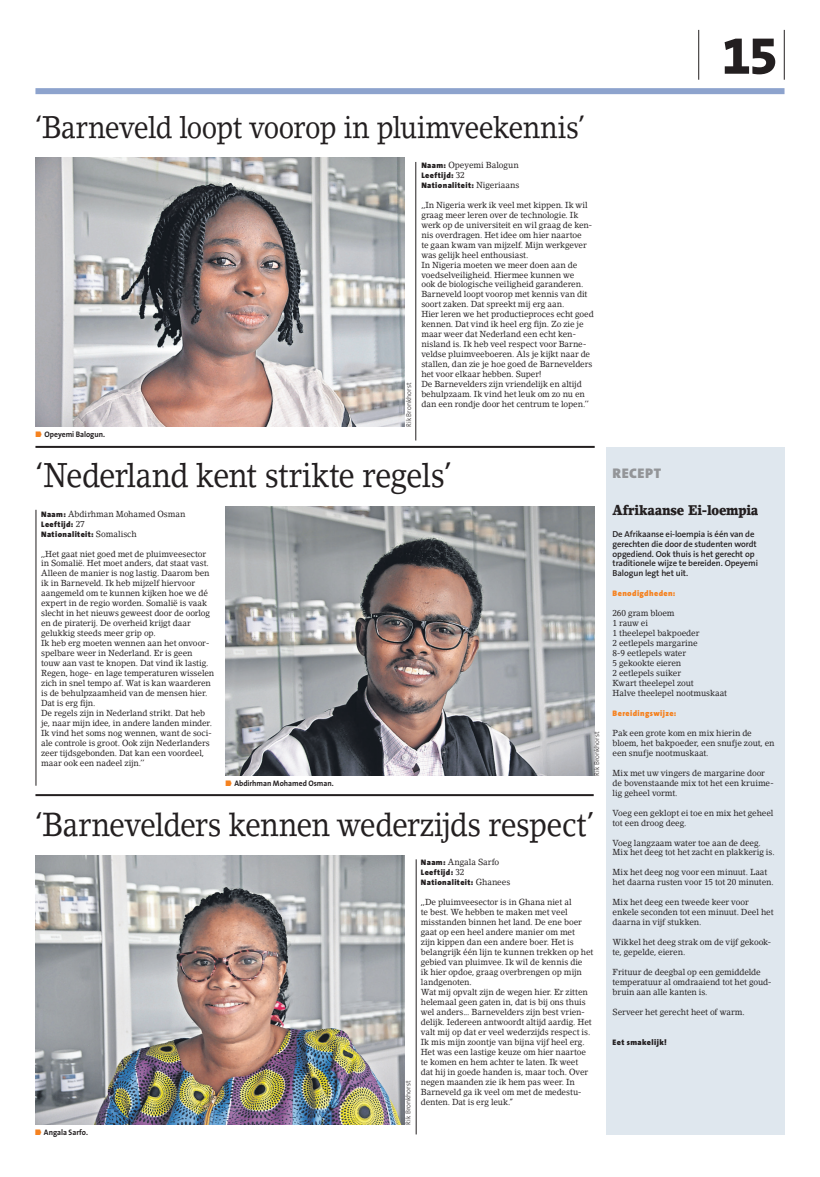
<style>
.page{position:relative;width:820px;height:1177px;background:#fff}
.page>*{position:absolute;margin:0;border:0;box-sizing:border-box;transform-origin:0 0}
.t1{font:800 54px "The Sans B8";color:#231f20}
.t2{font:34px "Lino Letter Std";letter-spacing:-.025em;color:#231f20;scale:.87 1}
.t3{font:33px "Lino Letter Std";letter-spacing:-.025em;color:#231f20;scale:.87 1}
.t4{font:31px "Lino Letter Std";letter-spacing:-.02em;color:#231f20;scale:.87 1}
.t5{font:900 14px "Lino Letter Std";letter-spacing:-.01em;color:#231f20;scale:.87 1}
.t6{font:900 14px "The Sans B9";letter-spacing:.035em;color:#939598;scale:1.05 1}
.t7{font:8.7px/10px "Lino Letter Std";letter-spacing:-.015em;color:#231f20;scale:.95 1}
.t8{font:600 8.7px/10px "The Sans B6";letter-spacing:-.01em;color:#231f20}
.t9{font:8.7px "Lino Letter Std";letter-spacing:.005em;color:#231f20;scale:.95 1}
.t10{font:900 8px/10px "The Sans B9";letter-spacing:.05em;color:#231f20}
.t11{font:700 8px "The Sans B7";letter-spacing:-.005em;color:#231f20;scale:.95 1}
.t12{font:900 8px "The Sans B9";letter-spacing:.05em;color:#f58220}
.t13{font:300 7px "The Sans B3";letter-spacing:.005em;color:#231f20}
.s1{font-family:"BD Unwspprlogo";font-weight:400;font-size:5.5px;color:#f58220}
.s2{font-family:"The Sans B9";font-weight:900;font-size:8px}
.s3{font-family:"Lino Letter Std";font-weight:400;font-size:8.7px}
</style>
<div class="page">
<div style="left:605px;top:447px;width:179px;height:687px;background:#dfe7ee"></div>
<hr style="left:35px;top:446px;width:559px;height:2px;background:#231f20">
<hr style="left:35px;top:794px;width:558px;height:2px;background:#231f20">
<img style="left:35px;top:158px;width:369px;height:269px">
<img style="left:226px;top:506px;width:368px;height:269px">
<img style="left:35px;top:855px;width:369px;height:269px">
<hr style="left:415px;top:162px;width:1px;height:278px;background:#231f20">
<hr style="left:36px;top:510px;width:1px;height:275px;background:#231f20">
<hr style="left:416px;top:859px;width:1px;height:275px;background:#231f20">
<div style="left:35px;top:88px;width:749px;height:6px;background:#8da3cd"></div>
<hr style="left:698px;top:30px;width:1px;height:50px;background:#231f20">
<hr style="left:783px;top:30px;width:1px;height:50px;background:#231f20">
<h1 class="t1" style="left:721px;top:27px;width:58px">15</h1>
<h3 class="t4" style="left:35px;top:108px;width:633px">‘Barneveld loopt voorop in pluimveekennis’</h3>
<p class="t11" style="left:36px;top:430px;width:74px"><span class="s1">p</span> Opeyemi Balogun.</p>
<p class="t13" style="left:405px;top:427px;width:46px;rotate:-90deg">Rik Bronkhorst</p>
<p class="t7" style="left:421px;top:160px;width:104px"><span class="s2">Naam:</span> Opeyemi Balogun</p>
<p class="t10" style="left:421px;top:170px;width:99px">Leeftijd: <span class="s3">32<br></span>Nationaliteit: <span class="s3">Nigeriaans</span></p>
<p class="t7" style="left:421px;top:200px;width:183px">,,In Nigeria werk ik veel met kippen. Ik wil graag meer leren over de technologie. Ik werk op de universiteit en wil graag de ken&shy;nis overdragen. Het idee om hier naartoe<br>te gaan kwam van mijzelf. Mijn werkgever was gelijk heel enthousiast.<br>In Nigeria moeten we meer doen aan de voedselveiligheid. Hiermee kunnen we<br>ook de biologische veiligheid garanderen.<br>Barneveld loopt voorop met kennis van dit soort zaken. Dat spreekt mij erg aan.<br>Hier leren we het productieproces echt goed kennen. Dat vind ik heel erg fijn. Zo zie je maar weer dat Nederland een echt ken&shy;nisland is. Ik heb veel respect voor Barne&shy;veldse pluimveeboeren. Als je kijkt naar de stallen, dan zie je hoe goed de Barnevelders het voor elkaar hebben. Super!<br>De Barnevelders zijn vriendelijk en altijd behulpzaam. Ik vind het leuk om zo nu en dan een rondje door het centrum te lopen.’’</p>
<h2 class="t2" style="left:36px;top:454px;width:480px">‘Nederland kent strikte regels’</h2>
<p class="t7" style="left:41px;top:508px;width:153px"><span class="s2">Naam:</span> Abdirhman Mohamed Osman</p>
<p class="t10" style="left:41px;top:519px;width:97px">Leeftijd: <span class="s3">27<br></span>Nationaliteit: <span class="s3">Somalisch</span></p>
<p class="t7" style="left:41px;top:548px;width:184px">,,Het gaat niet goed met de pluimveesector in Somalië. Het moet anders, dat staat vast.<br>Alleen de manier is nog lastig. Daarom ben ik in Barneveld. Ik heb mijzelf hiervoor aangemeld om te kunnen kijken hoe we dé expert in de regio worden. Somalië is vaak slecht in het nieuws geweest door de oorlog en de piraterij. De overheid krijgt daar gelukkig steeds meer grip op.<br>Ik heb erg moeten wennen aan het onvoor&shy;spelbare weer in Nederland. Er is geen<br>touw aan vast te knopen. Dat vind ik lastig.<br>Regen, hoge- en lage temperaturen wisselen zich in snel tempo af. Wat is kan waarderen is de behulpzaamheid van de mensen hier.<br>Dat is erg fijn.<br>De regels zijn in Nederland strikt. Dat heb je, naar mijn idee, in andere landen minder.<br>Ik vind het soms nog wennen, want de soci&shy;ale controle is groot. Ook zijn Nederlanders zeer tijdsgebonden. Dat kan een voordeel, maar ook een nadeel zijn.’’</p>
<p class="t11" style="left:226px;top:778px;width:115px"><span class="s1">p</span> Abdirhman Mohamed Osman.</p>
<p class="t13" style="left:593px;top:775px;width:46px;rotate:-90deg">Rik Bronkhorst</p>
<h3 class="t3" style="left:35px;top:804px;width:644px">‘Barnevelders kennen wederzijds respect’</h3>
<p class="t11" style="left:35px;top:1127px;width:57px"><span class="s1">p</span> Angala Sarfo.</p>
<p class="t13" style="left:404px;top:1124px;width:46px;rotate:-90deg">Rik Bronkhorst</p>
<p class="t9" style="left:420px;top:857px;width:84px"><span class="s2">Naam:</span> Angala Sarfo</p>
<p class="t10" style="left:420px;top:867px;width:91px">Leeftijd: <span class="s3">32<br></span>Nationaliteit: <span class="s3">Ghanees</span></p>
<p class="t7" style="left:420px;top:897px;width:183px">,,De pluimveesector is in Ghana niet al<br>te best. We hebben te maken met veel misstanden binnen het land. De ene boer gaat op een heel andere manier om met<br>zijn kippen dan een andere boer. Het is belangrijk één lijn te kunnen trekken op het gebied van pluimvee. Ik wil de kennis die<br>ik hier opdoe, graag overbrengen op mijn landgenoten.<br>Wat mij opvalt zijn de wegen hier. Er zitten helemaal geen gaten in, dat is bij ons thuis wel anders... Barnevelders zijn best vrien&shy;delijk. Iedereen antwoordt altijd aardig. Het valt mij op dat er veel wederzijds respect is.<br>Ik mis mijn zoontje van bijna vijf heel erg.<br>Het was een lastige keuze om hier naartoe te komen en hem achter te laten. Ik weet<br>dat hij in goede handen is, maar toch. Over negen maanden zie ik hem pas weer. In Barneveld ga ik veel om met de medestu&shy;denten. Dat is erg leuk.”</p>
<h3 class="t6" style="left:612px;top:466px;width:48px">RECEPT</h3>
<h3 class="t5" style="left:612px;top:501px;width:169px">Afrikaanse Ei-loempia</h3>
<p class="t8" style="left:612px;top:529px;width:147px">De Afrikaanse ei-loempia is één van de gerechten die door de studenten wordt opgediend. Ook thuis is het gerecht op traditionele wijze te bereiden. Opeyemi Balogun legt het uit.</p>
<p class="t12" style="left:612px;top:589px;width:64px">Benodigdheden:</p>
<p class="t7" style="left:612px;top:608px;width:122px">260 gram bloem<br>1 rauw ei<br>1 theelepel bakpoeder<br>2 eetlepels margarine<br>8-9 eetlepels water<br>5 gekookte eieren<br>2 eetlepels suiker<br>Kwart theelepel zout<br>Halve theelepel nootmuskaat</p>
<p class="t12" style="left:612px;top:709px;width:65px">Bereidingswijze:</p>
<p class="t7" style="left:612px;top:727px;width:172px">Pak een grote kom en mix hierin de bloem, het bakpoeder, een snufje zout, en een snufje nootmuskaat.</p>
<p class="t7" style="left:612px;top:767px;width:171px">Mix met uw vingers de margarine door de bovenstaande mix tot het een kruime&shy;lig geheel vormt.</p>
<p class="t7" style="left:612px;top:807px;width:171px">Voeg een geklopt ei toe en mix het geheel tot een droog deeg.</p>
<p class="t7" style="left:612px;top:837px;width:172px">Voeg langzaam water toe aan de deeg.<br>Mix het deeg tot het zacht en plakkerig is.</p>
<p class="t7" style="left:612px;top:867px;width:171px">Mix het deeg nog voor een minuut. Laat het daarna rusten voor 15 tot 20 minuten.</p>
<p class="t7" style="left:612px;top:897px;width:171px">Mix het deeg een tweede keer voor enkele seconden tot een minuut. Deel het daarna in vijf stukken.</p>
<p class="t7" style="left:612px;top:937px;width:169px">Wikkel het deeg strak om de vijf gekook&shy;te, gepelde, eieren.</p>
<p class="t7" style="left:612px;top:966px;width:169px">Frituur de deegbal op een gemiddelde temperatuur al omdraaiend tot het goud&shy;bruin aan alle kanten is.</p>
<p class="t7" style="left:612px;top:1006px;width:141px">Serveer het gerecht heet of warm.</p>
<p class="t10" style="left:612px;top:1037px;width:56px">Eet smakelijk!</p>
</div>
